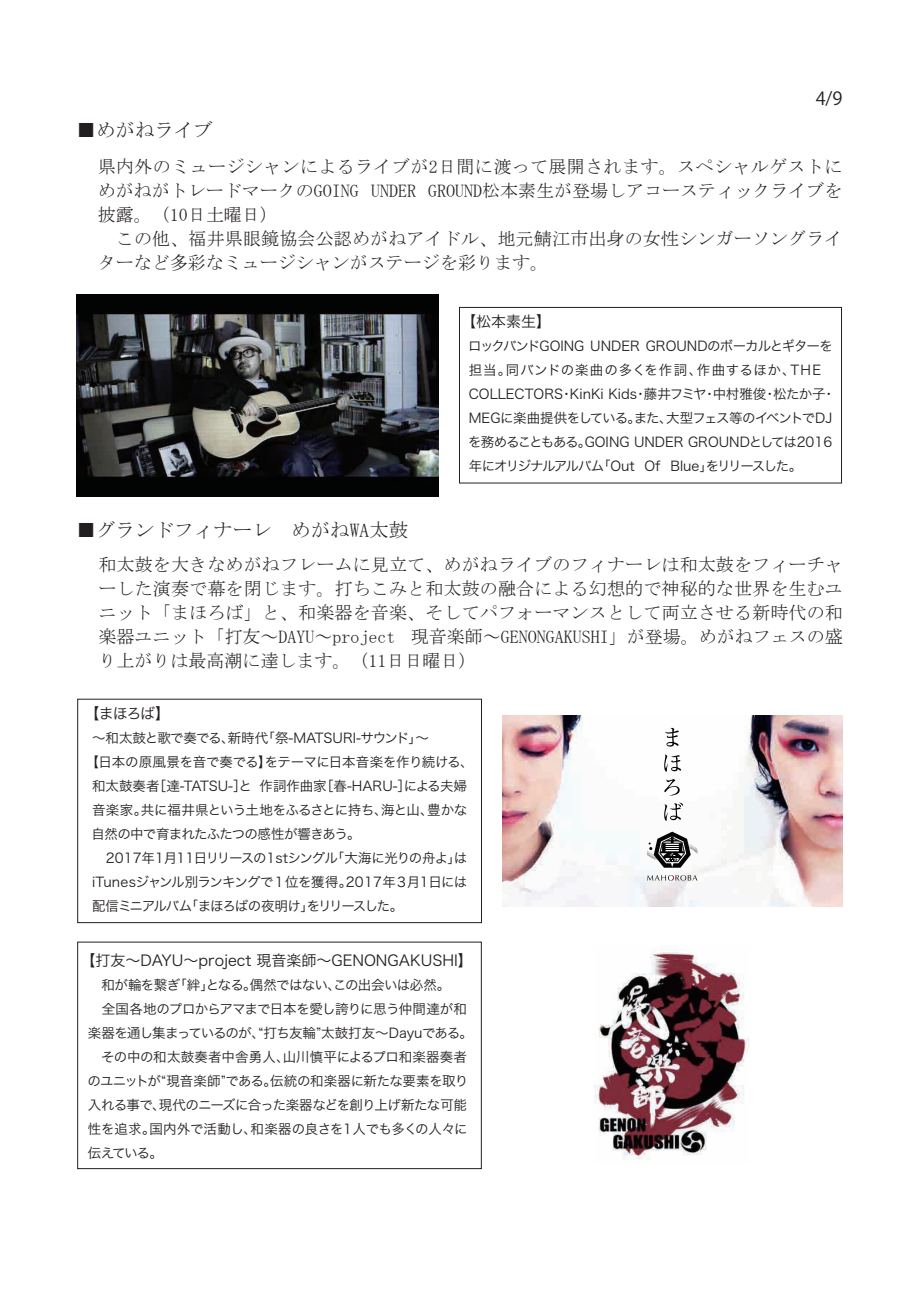
<style>
.page{position:relative;width:919px;height:1289px;background:#fff}
.page>*{position:absolute;margin:0;border:0;box-sizing:border-box;transform-origin:0 0}
.t1{font:19.5px "MS Mincho";color:#231f20}
.t2{font:18px/24px "MS Mincho";color:#231f20}
.t3{font:18px "Koz Go Pr 6 N";color:#231f20}
.t4{font:15px "Hira Kaku Std N W3";color:#231f20}
.t5{font:13.5px/24px "Hira Kaku Std N W3";letter-spacing:-.035em;color:#231f20}
.t6{font:13.5px/24px "Hira Kaku Std N W3";letter-spacing:-.005em;color:#231f20}
.t7{font:13.5px "Hira Kaku Std N W3";color:#231f20}
.t8{font:13.5px "Hira Kaku Std N W3";letter-spacing:-.085em;color:#231f20}
.s1{color:#fff}
</style>
<div class="page">
<img style="left:595px;top:950px;width:154px;height:210px">
<img style="left:77px;top:294px;width:361px;height:202px">
<img style="left:502px;top:715px;width:340px;height:191px">
<svg style="left:665px;top:727px;width:13px;height:19px"></svg>
<svg style="left:664px;top:754px;width:17px;height:17px"></svg>
<svg style="left:664px;top:779px;width:15px;height:16px"></svg>
<svg style="left:664px;top:802px;width:19px;height:18px"></svg>
<svg style="left:647px;top:875px;width:50px;height:5px"></svg>
<svg style="left:647px;top:831px;width:50px;height:36px"></svg>
<div style="left:459px;top:307px;width:382px;height:176px;border:1px solid #231f20"></div>
<h2 class="t3" style="left:815px;top:88px;width:28px">4/9</h2>
<h1 class="t1" style="left:77px;top:120px;width:138px">■めがねライブ</h1>
<h2 class="t2" style="left:98px;top:154px;width:746px">県内外のミュージシャンによるライブが2日間に渡って展開されます。スペシャルゲストにめがねがトレードマークのGOING UNDER GROUND松本素生が登場しアコースティックライブを披露。（10日土曜日）<br>　この他、福井県眼鏡協会公認めがねアイドル、地元鯖江市出身の女性シンガーソングライターなど多彩なミュージシャンがステージを彩ります。</h2>
<h1 class="t1" style="left:77px;top:520px;width:333px">■グランドフィナーレ　めがねWA太鼓</h1>
<p class="t4" style="left:461px;top:310px;width:91px">【松本素生】</p>
<p class="t6" style="left:468px;top:334px;width:369px">ロックバンドGOING UNDER GROUNDのボーカルとギターを担当。同バンドの楽曲の多くを作詞、作曲するほか、THE<span class="s1">ｔ</span>COLLECTORS・KinKi Kids・藤井フミヤ・中村雅俊・松たか子・MEGに楽曲提供をしている。また、大型フェス等のイベントでDJを務めることもある。GOING UNDER GROUNDとしては2016年にオリジナルアルバム「Out<span class="s1">ｔ</span>Of<span class="s1">ｔ</span>Blue」をリリースした。</p>
<h2 class="t2" style="left:98px;top:553px;width:746px;text-align:justify">和太鼓を大きなめがねフレームに見立て、めがねライブのフィナーレは和太鼓をフィーチャーした演奏で幕を閉じます。打ちこみと和太鼓の融合による幻想的で神秘的な世界を生むユニット「まほろば」と、和楽器を音楽、そしてパフォーマンスとして両立させる新時代の和楽器ユニット「打友～DAYU～project 現音楽師～GENONGAKUSHI」が登場。めがねフェスの盛り上がりは最高潮に達します。（11日日曜日）</h2>
<p class="t4" style="left:85px;top:702px;width:87px">【まほろば】</p>
<p class="t5" style="left:92px;top:725px;width:338px">～和太鼓と歌で奏でる、新時代「祭-MATSURI-サウンド」～</p>
<p class="t5" style="left:85px;top:749px;width:390px">【日本の原風景を音で奏でる】をテーマに日本音楽を作り続ける、</p>
<p class="t7" style="left:92px;top:775px;width:376px">和太鼓奏者［達-TATSU-］と 作詞作曲家［春-HARU-］による夫婦</p>
<p class="t5" style="left:92px;top:797px;width:377px">音楽家。共に福井県という土地をふるさとに持ち、海と山、豊かな</p>
<p class="t5" style="left:91px;top:821px;width:270px">自然の中で育まれたふたつの感性が響きあう。</p>
<p class="t5" style="left:92px;top:845px;width:377px">　2017年1月11日リリースの1stシングル「大海に光りの舟よ」は</p>
<p class="t5" style="left:92px;top:869px;width:377px">iTunesジャンル別ランキングで１位を獲得。2017年３月1日には</p>
<p class="t8" style="left:92px;top:895px;width:313px">配信ミニアルバム「まほろばの夜明け」をリリースした。</p>
<p class="t4" style="left:80px;top:949px;width:394px">【打友～DAYU～project 現音楽師～GENONGAKUSHI】</p>
<p class="t5" style="left:87px;top:972px;width:387px">　和が輪を繋ぎ「絆」となる。偶然ではない、この出会いは必然。<br>　全国各地のプロからアマまで日本を愛し誇りに思う仲間達が和楽器を通し集まっているのが、“打ち友輪”太鼓打友～Dayuである。　その中の和太鼓奏者中舎勇人、山川慎平によるプロ和楽器奏者のユニットが“現音楽師”である。伝統の和楽器に新たな要素を取り入れる事で、現代のニーズに合った楽器などを創り上げ新たな可能性を追求。国内外で活動し、和楽器の良さを1人でも多くの人々に伝えている。</p>
</div>
